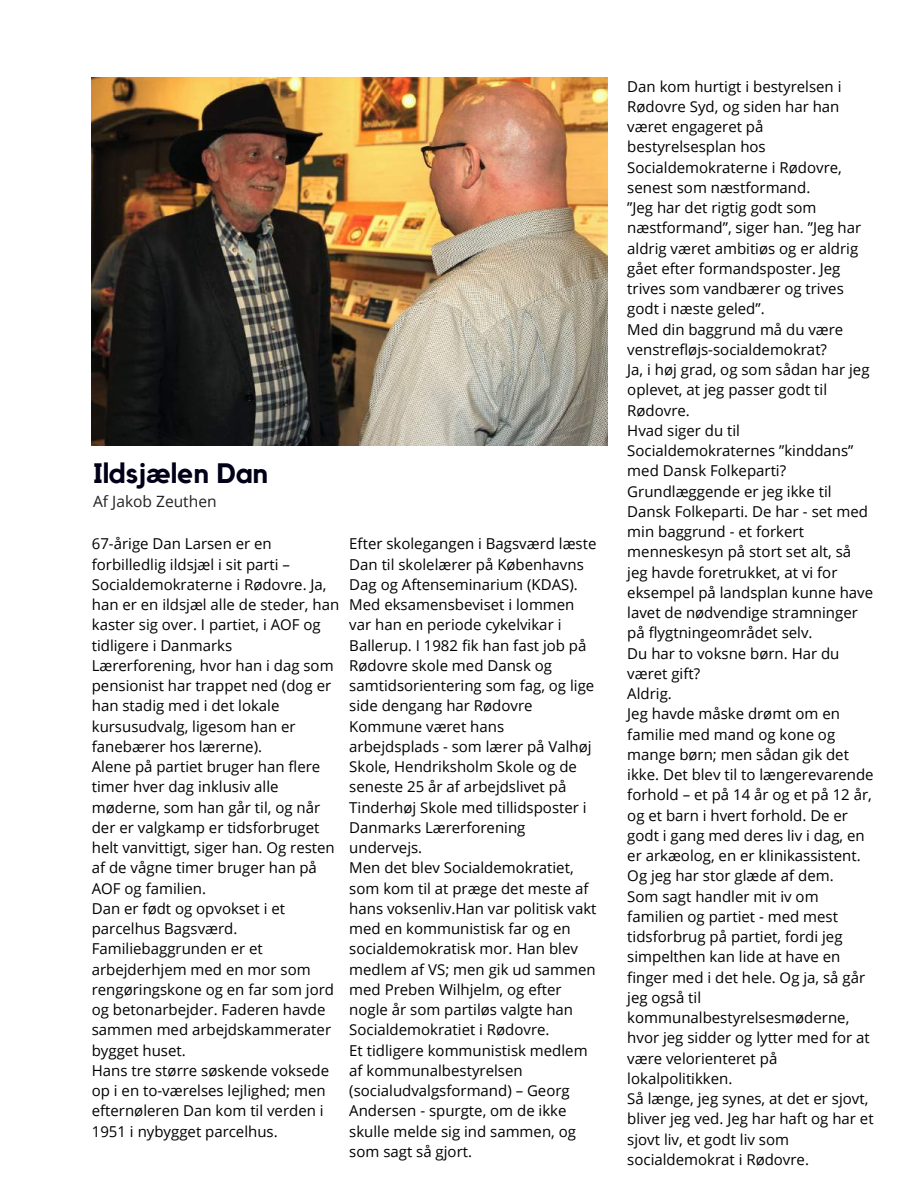
<style>
.page{position:relative;width:918px;height:1188px;background:#fff}
.page>*{position:absolute;margin:0;border:0;box-sizing:border-box;transform-origin:0 0}
.t1{font:700 28.05px "Kollektif";color:#010018}
.t2{font:15.6px "Open Sans";color:#222}
.t3{font:15px/20.2px "Open Sans";color:#000}
</style>
<div class="page">
<img style="left:92px;top:77px;width:515px;height:368px">
<h1 class="t1" style="left:93px;top:460px;width:177px">Ildsjælen Dan</h1>
<p class="t2" style="left:93px;top:490px;width:125px">Af Jakob Zeuthen</p>
<p class="t3" style="left:92px;top:533px;width:249px">67-årige Dan Larsen er en forbilledlig ildsjæl i sit parti –<br>Socialdemokraterne i Rødovre. Ja, han er en ildsjæl alle de steder, han kaster sig over. I partiet, i AOF og tidligere i Danmarks<br>Lærerforening, hvor han i dag som pensionist har trappet ned (dog er han stadig med i det lokale kursusudvalg, ligesom han er fanebærer hos lærerne).<br>Alene på partiet bruger han flere timer hver dag inklusiv alle møderne, som han går til, og når der er valgkamp er tidsforbruget helt vanvittigt, siger han. Og resten af de vågne timer bruger han på<br>AOF og familien.<br>Dan er født og opvokset i et parcelhus Bagsværd.<br>Familiebaggrunden er et arbejderhjem med en mor som rengøringskone og en far som jord og betonarbejder. Faderen havde sammen med arbejdskammerater bygget huset.<br>Hans tre større søskende voksede op i en to-værelses lejlighed; men efternøleren Dan kom til verden i<br>1951 i nybygget parcelhus.</p>
<p class="t3" style="left:349px;top:533px;width:249px">Efter skolegangen i Bagsværd læste<br>Dan til skolelærer på Københavns<br>Dag og Aftenseminarium (KDAS).<br>Med eksamensbeviset i lommen var han en periode cykelvikar i<br>Ballerup. I 1982 fik han fast job på<br>Rødovre skole med Dansk og samtidsorientering som fag, og lige side dengang har Rødovre<br>Kommune været hans arbejdsplads - som lærer på Valhøj<br>Skole, Hendriksholm Skole og de seneste 25 år af arbejdslivet på<br>Tinderhøj Skole med tillidsposter i<br>Danmarks Lærerforening undervejs.<br>Men det blev Socialdemokratiet, som kom til at præge det meste af hans voksenliv.Han var politisk vakt med en kommunistisk far og en socialdemokratisk mor. Han blev medlem af VS; men gik ud sammen med Preben Wilhjelm, og efter nogle år som partiløs valgte han<br>Socialdemokratiet i Rødovre.<br>Et tidligere kommunistisk medlem af kommunalbestyrelsen (socialudvalgsformand) – Georg<br>Andersen - spurgte, om de ikke skulle melde sig ind sammen, og som sagt så gjort.</p>
<p class="t3" style="left:627px;top:76px;width:248px">Dan kom hurtigt i bestyrelsen i<br>Rødovre Syd, og siden har han været engageret på bestyrelsesplan hos<br>Socialdemokraterne i Rødovre, senest som næstformand.<br>”Jeg har det rigtig godt som næstformand”, siger han. ”Jeg har aldrig været ambitiøs og er aldrig gået efter formandsposter. Jeg trives som vandbærer og trives godt i næste geled”.<br>Med din baggrund må du være venstrefløjs-socialdemokrat?<br>Ja, i høj grad, og som sådan har jeg oplevet, at jeg passer godt til<br>Rødovre.<br>Hvad siger du til<br>Socialdemokraternes ”kinddans” med Dansk Folkeparti?<br>Grundlæggende er jeg ikke til<br>Dansk Folkeparti. De har - set med min baggrund - et forkert menneskesyn på stort set alt, så jeg havde foretrukket, at vi for eksempel på landsplan kunne have lavet de nødvendige stramninger på flygtningeområdet selv.<br>Du har to voksne børn. Har du været gift?<br>Aldrig.<br>Jeg havde måske drømt om en familie med mand og kone og mange børn; men sådan gik det ikke. Det blev til to længerevarende forhold – et på 14 år og et på 12 år, og et barn i hvert forhold. De er godt i gang med deres liv i dag, en er arkæolog, en er klinikassistent.<br>Og jeg har stor glæde af dem.<br>Som sagt handler mit iv om familien og partiet - med mest tidsforbrug på partiet, fordi jeg simpelthen kan lide at have en finger med i det hele. Og ja, så går jeg også til kommunalbestyrelsesmøderne, hvor jeg sidder og lytter med for at være velorienteret på lokalpolitikken.<br>Så længe, jeg synes, at det er sjovt, bliver jeg ved. Jeg har haft og har et sjovt liv, et godt liv som socialdemokrat i Rødovre.</p>
</div>
